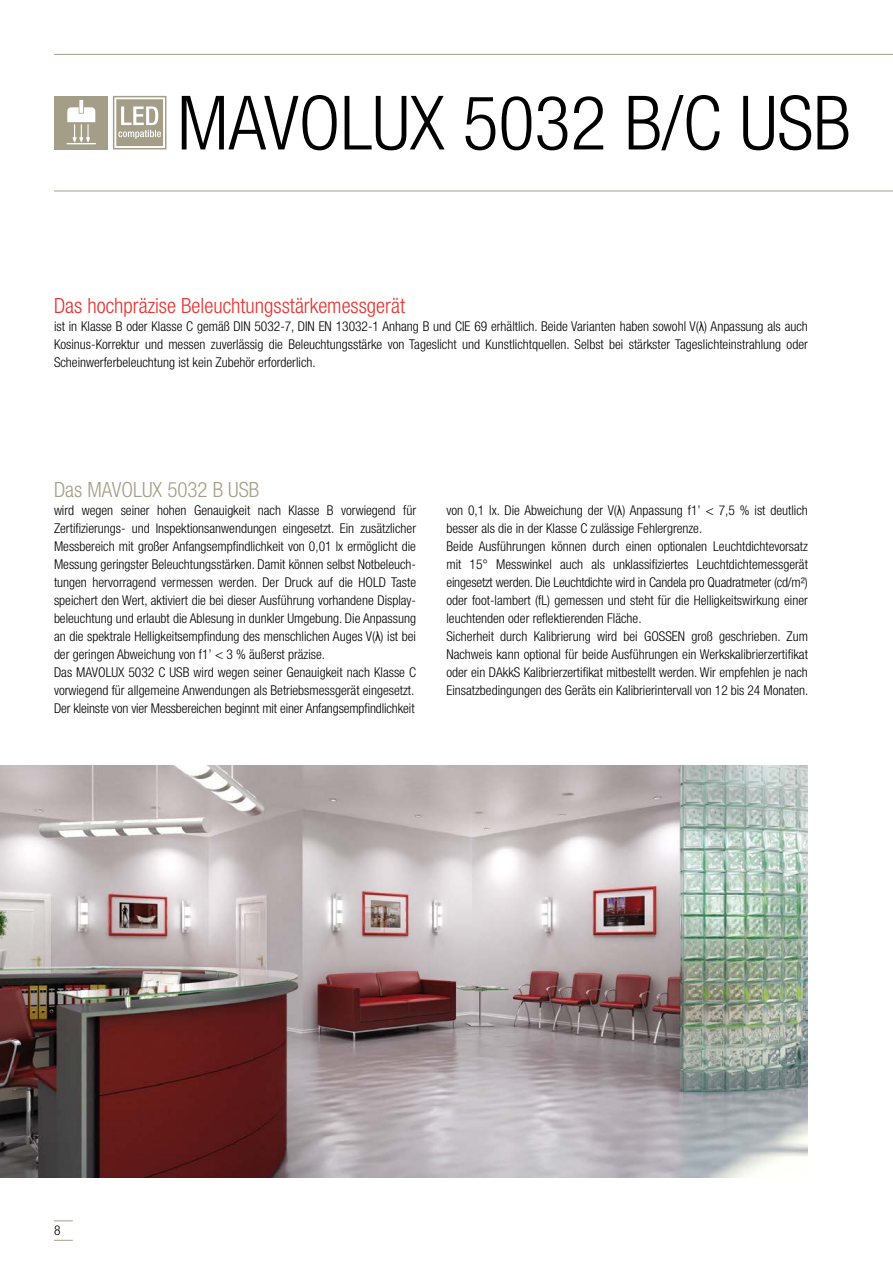
<style>
.page{position:relative;width:893px;height:1263px;background:#fff}
.page>*{position:absolute;margin:0;border:0;box-sizing:border-box;transform-origin:0 0}
.t1{font:300 condensed 75px "Helvetica Neue LT Std";color:#000}
.t2{font:300 condensed 21px "Helvetica Neue LT Std";color:#e73230}
.t3{font:300 condensed 21px "Helvetica Neue LT Std";color:#a49e89}
.t4{font:300 condensed 13.5px/18px "Helvetica Neue LT Std";color:#000}
.s1{font-family:"Arial Narrow";font-weight:400;font-stretch:normal}
</style>
<div class="page">
<hr style="left:892px;top:0;width:1px;height:1263px;background:#000">
<svg style="left:54px;top:1220px;width:19px;height:1px"></svg>
<svg style="left:54px;top:1240px;width:19px;height:1px"></svg>
<hr style="left:54px;top:191px;width:839px;height:1px;background:#a49e89">
<hr style="left:54px;top:54px;width:839px;height:1px;background:#a49e89">
<div style="left:54px;top:96px;width:54px;height:53px;background:#a49e89"></div>
<svg style="left:67px;top:100px;width:29px;height:44px"></svg>
<img style="left:0;top:765px;width:808px;height:413px">
<svg style="left:113px;top:96px;width:53px;height:53px"></svg>
<h1 class="t1" style="left:177px;top:80px;width:675px">MAVOLUX 5032 B/C USB</h1>
<h2 class="t2" style="left:54px;top:293px;width:353px">Das hochpräzise Beleuchtungsstärkemessgerät</h2>
<p class="t4" style="left:54px;top:317px;width:755px;text-align:justify">ist in Klasse B oder Klasse C gemäß DIN 5032-7, DIN EN 13032-1 Anhang B und CIE 69 erhältlich. Beide Varianten haben sowohl V(<span class="s1">λ</span>) Anpassung als auch Kosinus-Korrektur und messen zuverlässig die Beleuchtungsstärke von Tageslicht und Kunstlichtquellen. Selbst bei stärkster Tageslichteinstrahlung oder Scheinwerferbeleuchtung ist kein Zubehör erforderlich.</p>
<h2 class="t3" style="left:54px;top:478px;width:207px">Das MAVOLUX 5032 B USB</h2>
<p class="t4" style="left:54px;top:501px;width:364px">wird wegen seiner hohen Genauigkeit nach Klasse B vorwiegend für Zertifizierungs- und Inspektionsanwendungen eingesetzt. Ein zusätzlicher Messbereich mit großer Anfangsempfindlichkeit von 0,01 lx ermöglicht die Messung geringster Beleuchtungsstärken. Damit können selbst Notbeleuch&shy;tungen hervorragend vermessen werden. Der Druck auf die HOLD Taste speichert den Wert, aktiviert die bei dieser Ausführung vorhandene Display&shy;beleuchtung und erlaubt die Ablesung in dunkler Umgebung. Die Anpassung an die spektrale Helligkeitsempfindung des menschlichen Auges V(<span class="s1">λ</span>) ist bei der geringen Abweichung von f1’ &lt; 3 % äußerst präzise.<br>Das MAVOLUX 5032 C USB wird wegen seiner Genauigkeit nach Klasse C vorwiegend für allgemeine Anwendungen als Betriebsmessgerät eingesetzt.<br>Der kleinste von vier Messbereichen beginnt mit einer Anfangsempfindlichkeit</p>
<p class="t4" style="left:446px;top:501px;width:363px">von 0,1 lx. Die Abweichung der V(<span class="s1">λ</span>) Anpassung f1’ &lt; 7,5 % ist deutlich besser als die in der Klasse C zulässige Fehlergrenze.<br>Beide Ausführungen können durch einen optionalen Leuchtdichtevorsatz mit 15° Messwinkel auch als unklassifiziertes Leuchtdichtemessgerät eingesetzt werden. Die Leuchtdichte wird in Candela pro Quadratmeter (cd/m²) oder foot-lambert (fL) gemessen und steht für die Helligkeitswirkung einer leuchtenden oder reflektierenden Fläche.<br>Sicherheit durch Kalibrierung wird bei GOSSEN groß geschrieben. Zum Nachweis kann optional für beide Ausführungen ein Werkskalibrierzertifikat oder ein DAkkS Kalibrierzertifikat mitbestellt werden. Wir empfehlen je nach Einsatzbedingungen des Geräts ein Kalibrierintervall von 12 bis 24 Monaten.</p>
<p class="t4" style="left:54px;top:1221px;width:8px">8</p>
</div>
